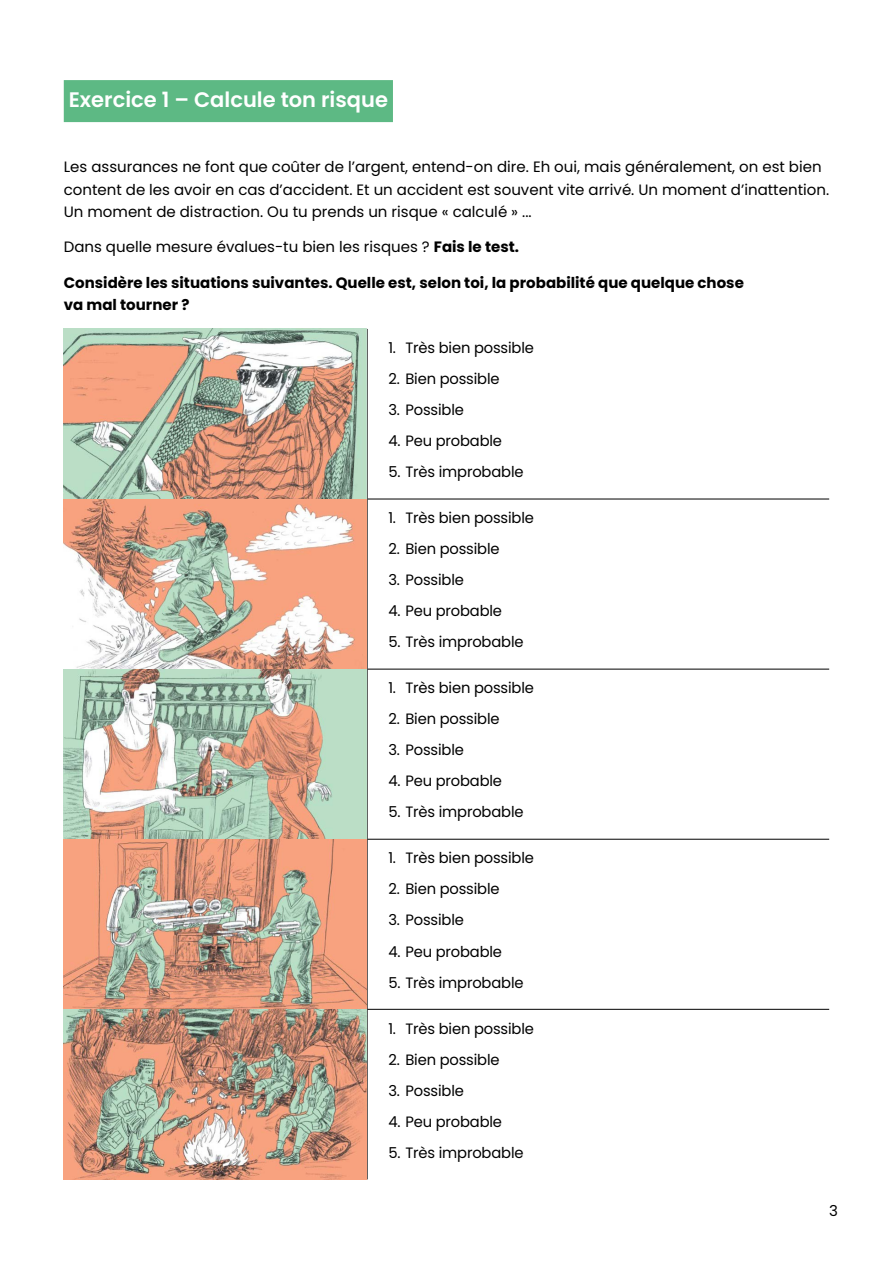
<style>
.page{position:relative;width:893px;height:1263px;background:#fff}
.page>*{position:absolute;margin:0;border:0;box-sizing:border-box;transform-origin:0 0}
.t1{font:600 21px "Poppins";color:#fff}
.t2{font:15px/22.5px "Poppins";letter-spacing:-.01em;color:#000}
.t3{font:700 15px/22.5px "Poppins";color:#000}
.s1{font-weight:700}
</style>
<div class="page">
<div style="left:64px;top:80px;width:329px;height:42px;background:#5db984"></div>
<hr style="left:367px;top:329px;width:1px;height:170px;background:#000">
<hr style="left:367px;top:499px;width:462px;height:1px;background:#000">
<hr style="left:367px;top:499px;width:1px;height:170px;background:#000">
<hr style="left:367px;top:669px;width:462px;height:1px;background:#000">
<hr style="left:367px;top:669px;width:1px;height:170px;background:#000">
<hr style="left:367px;top:839px;width:462px;height:1px;background:#000">
<hr style="left:367px;top:839px;width:1px;height:170px;background:#000">
<hr style="left:367px;top:1009px;width:462px;height:1px;background:#000">
<hr style="left:367px;top:1010px;width:1px;height:169px;background:#000">
<img style="left:64px;top:329px;width:303px;height:850px">
<h1 class="t1" style="left:69px;top:88px;width:321px">Exercice 1 – Calcule ton risque</h1>
<p class="t2" style="left:64px;top:156px;width:767px">Les assurances ne font que coûter de l’argent, entend-on dire. Eh oui, mais généralement, on est bien content de les avoir en cas d’accident. Et un accident est souvent vite arrivé. Un moment d’inattention.<br>Un moment de distraction. Ou tu prends un risque « calculé » ...</p>
<p class="t2" style="left:64px;top:236px;width:457px">Dans quelle mesure évalues-tu bien les risques ? <span class="s1">Fais le test.</span></p>
<p class="t3" style="left:64px;top:271px;width:682px">Considère les situations suivantes. Quelle est, selon toi, la probabilité que quelque chose va mal tourner ?</p>
<p class="t2" style="left:388px;top:337px;width:147px">1. Très bien possible</p>
<p class="t2" style="left:388px;top:368px;width:113px">2. Bien possible</p>
<p class="t2" style="left:388px;top:399px;width:77px">3. Possible</p>
<p class="t2" style="left:388px;top:430px;width:115px">4. Peu probable</p>
<p class="t2" style="left:388px;top:461px;width:137px">5. Très improbable</p>
<p class="t2" style="left:388px;top:507px;width:147px">1. Très bien possible</p>
<p class="t2" style="left:388px;top:538px;width:113px">2. Bien possible</p>
<p class="t2" style="left:388px;top:569px;width:77px">3. Possible</p>
<p class="t2" style="left:388px;top:600px;width:115px">4. Peu probable</p>
<p class="t2" style="left:388px;top:631px;width:137px">5. Très improbable</p>
<p class="t2" style="left:388px;top:677px;width:147px">1. Très bien possible</p>
<p class="t2" style="left:388px;top:708px;width:113px">2. Bien possible</p>
<p class="t2" style="left:388px;top:739px;width:77px">3. Possible</p>
<p class="t2" style="left:388px;top:770px;width:115px">4. Peu probable</p>
<p class="t2" style="left:388px;top:801px;width:137px">5. Très improbable</p>
<p class="t2" style="left:388px;top:847px;width:147px">1. Très bien possible</p>
<p class="t2" style="left:388px;top:878px;width:113px">2. Bien possible</p>
<p class="t2" style="left:388px;top:909px;width:77px">3. Possible</p>
<p class="t2" style="left:388px;top:940px;width:115px">4. Peu probable</p>
<p class="t2" style="left:388px;top:971px;width:137px">5. Très improbable</p>
<p class="t2" style="left:388px;top:1017px;width:147px">1. Très bien possible</p>
<p class="t2" style="left:388px;top:1048px;width:113px">2. Bien possible</p>
<p class="t2" style="left:388px;top:1079px;width:77px">3. Possible</p>
<p class="t2" style="left:388px;top:1110px;width:115px">4. Peu probable</p>
<p class="t2" style="left:388px;top:1141px;width:137px">5. Très improbable</p>
<p class="t2" style="left:829px;top:1199px;width:10px">3</p>
</div>
